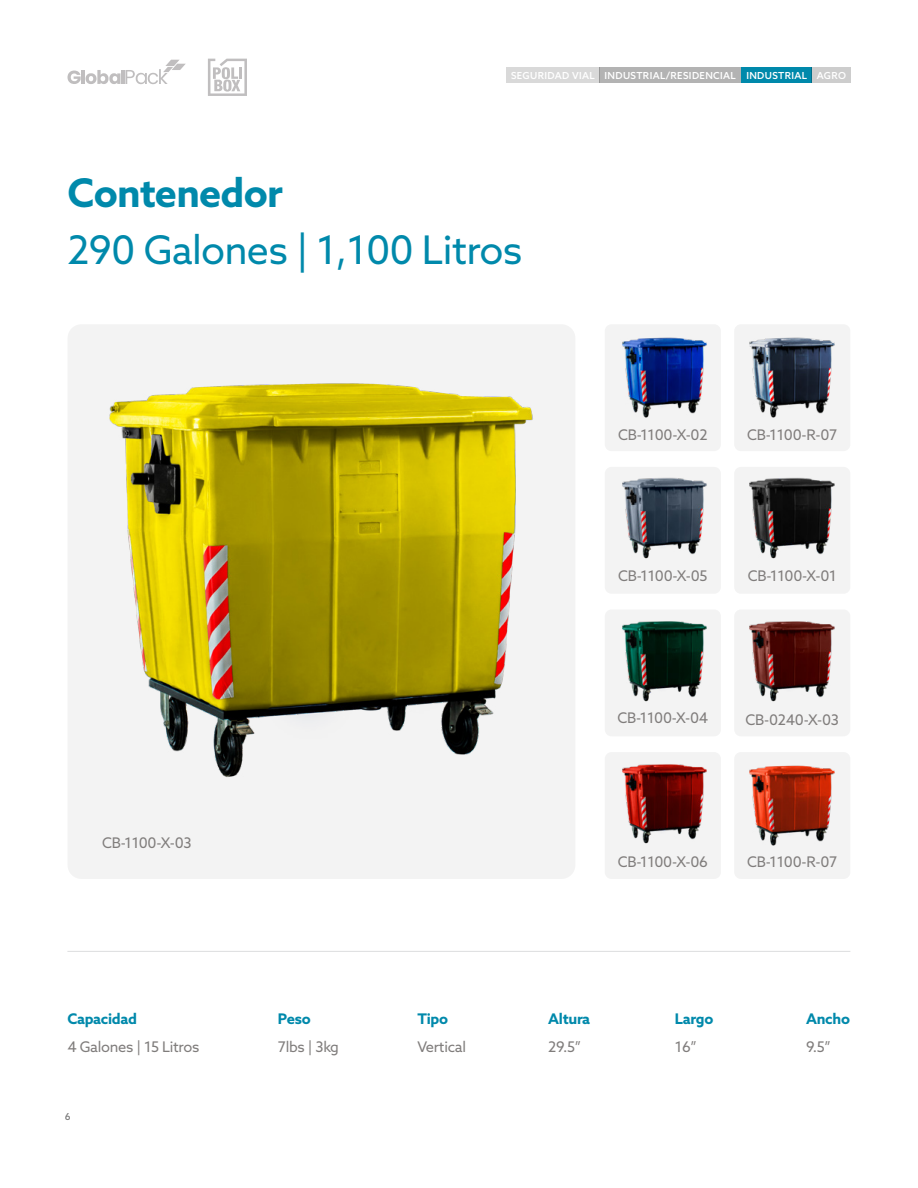
<style>
.page{position:relative;width:918px;height:1188px;background:#fff}
.page>*{position:absolute;margin:0;border:0;box-sizing:border-box;transform-origin:0 0}
.t1{font:39.45px "Azo Sans";letter-spacing:-.02em;color:#0089ab}
.t2{font:700 39.45px "Azo Sans";letter-spacing:-.02em;color:#0089ab}
.t3{font:14.7px "Azo Sans";letter-spacing:-.02em;color:#807d7c}
.t4{font:700 14.7px "Azo Sans";letter-spacing:-.02em;color:#0089ab}
.t5{font:500 9.75px "Azo Sans";letter-spacing:.04em;color:#fff}
.t6{font:500 9.75px "Azo Sans";color:#000}
</style>
<div class="page">
<div style="left:506px;top:68px;width:94px;height:15px;background:#d9d9d9"></div>
<div style="left:600px;top:68px;width:141px;height:15px;background:#b3b3b3"></div>
<div style="left:741px;top:68px;width:70px;height:15px;background:#0089ab"></div>
<div style="left:811px;top:68px;width:39px;height:15px;background:#cdcdcd"></div>
<svg style="left:68px;top:60px;width:118px;height:24px"></svg>
<svg style="left:208px;top:59px;width:39px;height:37px"></svg>
<div style="left:605px;top:609px;width:116px;height:127px;background:#f3f3f3;border-radius:7px"></div>
<div style="left:734px;top:324px;width:116px;height:127px;background:#f3f3f3;border-radius:7px"></div>
<div style="left:734px;top:752px;width:116px;height:127px;background:#f3f3f3;border-radius:7px"></div>
<div style="left:605px;top:752px;width:116px;height:127px;background:#f3f3f3;border-radius:7px"></div>
<div style="left:734px;top:609px;width:116px;height:127px;background:#f3f3f3;border-radius:7px"></div>
<div style="left:605px;top:467px;width:116px;height:127px;background:#f3f3f3;border-radius:7px"></div>
<div style="left:734px;top:467px;width:116px;height:127px;background:#f3f3f3;border-radius:7px"></div>
<div style="left:605px;top:324px;width:116px;height:127px;background:#f3f3f3;border-radius:7px"></div>
<div style="left:67px;top:324px;width:508px;height:555px;background:#f3f3f3;border-radius:14px"></div>
<hr style="left:67px;top:951px;width:783px;height:1px;background:#dcddde">
<img style="left:109px;top:383px;width:424px;height:394px">
<img style="left:622px;top:337px;width:85px;height:81px">
<img style="left:622px;top:764px;width:85px;height:80px">
<img style="left:749px;top:337px;width:86px;height:81px">
<img style="left:749px;top:765px;width:86px;height:81px">
<img style="left:622px;top:621px;width:85px;height:81px">
<img style="left:622px;top:477px;width:85px;height:82px">
<img style="left:749px;top:621px;width:86px;height:81px">
<img style="left:749px;top:477px;width:86px;height:82px">
<p class="t5" style="left:511px;top:69px;width:85px">SEGURIDAD VIAL</p>
<p class="t5" style="left:605px;top:69px;width:243px">INDUSTRIAL/RESIDENCIAL INDUSTRIAL AGRO</p>
<h1 class="t2" style="left:68px;top:167px;width:217px">Contenedor</h1>
<h1 class="t1" style="left:68px;top:224px;width:456px">290 Galones | 1,100 Litros</h1>
<p class="t3" style="left:102px;top:833px;width:91px">CB-1100-X-03</p>
<p class="t3" style="left:618px;top:425px;width:91px">CB-1100-X-02</p>
<p class="t3" style="left:747px;top:425px;width:92px">CB-1100-R-07</p>
<p class="t3" style="left:618px;top:566px;width:91px">CB-1100-X-05</p>
<p class="t3" style="left:748px;top:566px;width:90px">CB-1100-X-01</p>
<p class="t3" style="left:617px;top:708px;width:92px">CB-1100-X-04</p>
<p class="t3" style="left:746px;top:710px;width:95px">CB-0240-X-03</p>
<p class="t3" style="left:618px;top:852px;width:92px">CB-1100-X-06</p>
<p class="t3" style="left:747px;top:852px;width:92px">CB-1100-R-07</p>
<p class="t4" style="left:67px;top:1009px;width:71px">Capacidad</p>
<p class="t4" style="left:278px;top:1009px;width:34px">Peso</p>
<p class="t4" style="left:417px;top:1009px;width:32px">Tipo</p>
<p class="t4" style="left:548px;top:1009px;width:43px">Altura</p>
<p class="t4" style="left:675px;top:1009px;width:40px">Largo</p>
<p class="t4" style="left:806px;top:1009px;width:45px">Ancho</p>
<p class="t3" style="left:67px;top:1037px;width:134px">4 Galones | 15 Litros</p>
<p class="t3" style="left:278px;top:1037px;width:62px">7lbs | 3kg</p>
<p class="t3" style="left:417px;top:1037px;width:50px">Vertical</p>
<p class="t3" style="left:548px;top:1037px;width:34px">29.5”</p>
<p class="t3" style="left:675px;top:1037px;width:23px">16”</p>
<p class="t3" style="left:806px;top:1037px;width:26px">9.5”</p>
<p class="t6" style="left:65px;top:1111px;width:7px">6</p>
</div>
